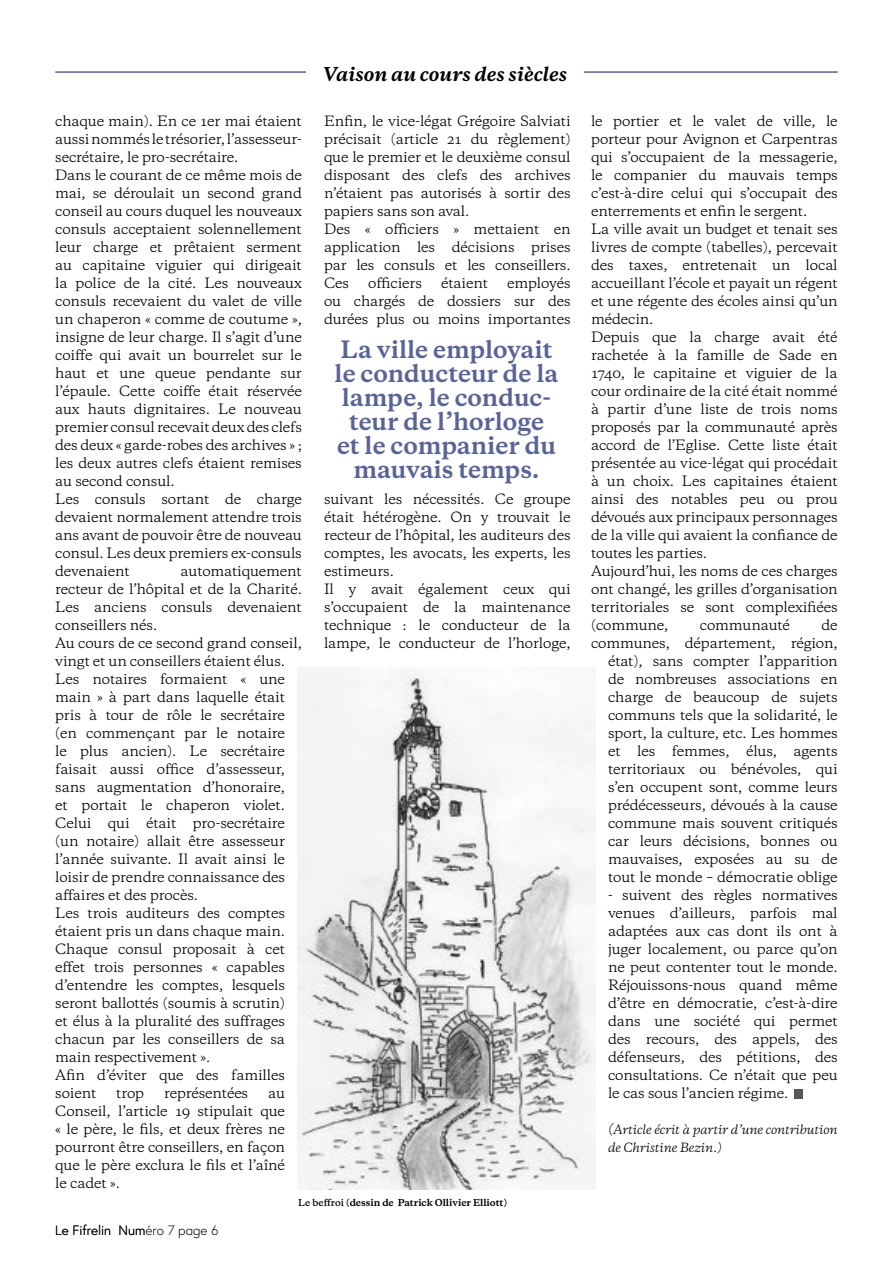
<style>
.page{position:relative;width:893px;height:1263px;background:#fff}
.page>*{position:absolute;margin:0;border:0;box-sizing:border-box;transform-origin:0 0}
.t1{font:700 22.5px/24px "Galaxie Copernicus";color:#586496;text-align:center}
.t2{font:italic 700 18px "Galaxie Copernicus";color:#000}
.t3{font:300 13.5px "Europa";color:#000}
.t4{font:13.35px/18px "Galaxie Copernicus";letter-spacing:-.01em;color:#000}
.t5{font:italic 12px/18px "Galaxie Copernicus";letter-spacing:-.01em;color:#000}
.t6{font:700 9px "Galaxie Copernicus";color:#000}
.s1{font-weight:600}
.s2{font-size:13.35px}
</style>
<div class="page">
<hr style="left:55px;top:71px;width:783px;height:2px;background:#586496">
<div style="left:307px;top:65px;width:277px;height:29px;background:#fff"></div>
<img style="left:298px;top:667px;width:297px;height:522px">
<div style="left:794px;top:1089px;width:9px;height:10px;background:#575756"></div>
<p class="t4" style="left:55px;top:112px;width:248px">chaque main). En ce 1er mai étaient aussi nommés le trésorier, l’assesseur&shy;secrétaire, le pro-secrétaire.<br>Dans le courant de ce même mois de mai, se déroulait un second grand conseil au cours duquel les nouveaux consuls acceptaient solennellement leur charge et prêtaient serment au capitaine viguier qui dirigeait la police de la cité. Les nouveaux consuls recevaient du valet de ville un chaperon « comme de coutume », insigne de leur charge. Il s’agit d’une coiffe qui avait un bourrelet sur le haut et une queue pendante sur l’épaule. Cette coiffe était réservée aux hauts dignitaires. Le nouveau premier consul recevait deux des clefs des deux « garde-robes des archives » ; les deux autres clefs étaient remises au second consul.<br>Les consuls sortant de charge devaient normalement attendre trois ans avant de pouvoir être de nouveau consul. Les deux premiers ex-consuls devenaient</p>
<p class="t4" style="left:55px;top:562px;width:248px;text-indent:125px">automatiquement recteur de l’hôpital et de la Charité.<br>Les anciens consuls devenaient conseillers nés.<br>Au cours de ce second grand conseil, vingt et un conseillers étaient élus.<br>Les notaires formaient « une main » à part dans laquelle était pris à tour de rôle le secrétaire (en commençant par le notaire<br>le plus ancien). Le secrétaire faisait aussi office d’assesseur, sans augmentation d’honoraire,<br>et portait le chaperon violet.<br>Celui qui était pro-secrétaire (un notaire) allait être assesseur l’année suivante. Il avait ainsi le loisir de prendre connaissance des affaires et des procès.<br>Les trois auditeurs des comptes étaient pris un dans chaque main.<br>Chaque consul proposait à cet effet trois personnes « capables d’entendre les comptes, lesquels seront ballottés (soumis à scrutin)<br>et élus à la pluralité des suffrages chacun par les conseillers de sa main respectivement ».<br>Afin d’éviter que des familles soient</p>
<p class="t4" style="left:116px;top:1084px;width:29px">trop</p>
<p class="t4" style="left:164px;top:1084px;width:86px">représentées</p>
<p class="t4" style="left:55px;top:1084px;width:231px;text-align:justify;text-indent:213px">au Conseil, l’article 19 stipulait que « le père, le fils, et deux frères ne pourront être conseillers, en façon que le père exclura le fils et l’aîné le cadet ».</p>
<h2 class="t2" style="left:323px;top:62px;width:246px">Vaison au cours des siècles</h2>
<p class="t4" style="left:324px;top:112px;width:248px">Enfin, le vice-légat Grégoire Salviati précisait (article 21 du règlement) que le premier et le deuxième consul disposant des clefs des archives n’étaient pas autorisés à sortir des papiers sans son aval.<br>Des « officiers » mettaient en application les décisions prises par les consuls et les conseillers.<br>Ces</p>
<p class="t4" style="left:324px;top:274px;width:248px;text-align:justify;text-indent:183px">employés ou chargés de dossiers sur des durées plus ou moins importantes</p>
<p class="t4" style="left:368px;top:274px;width:55px">officiers</p>
<p class="t4" style="left:441px;top:274px;width:48px">étaient</p>
<h1 class="t1" style="left:335px;top:337px;width:225px">La ville employait le conducteur de la lampe, le conduc&shy;teur de l’horloge<br>et le companier du mauvais temps.</h1>
<p class="t4" style="left:324px;top:490px;width:248px">suivant les nécessités. Ce groupe était hétérogène. On y trouvait le recteur de l’hôpital, les auditeurs des comptes, les avocats, les experts, les estimeurs.<br>Il y avait également ceux qui s’occupaient de la maintenance technique : le conducteur de la lampe, le conducteur de l’horloge,</p>
<p class="t3" style="left:55px;top:1221px;width:165px">Le Fifrelin Numéro 7 page 6</p>
<p class="t6" style="left:298px;top:1196px;width:211px"><span class="s1">Le beffroi</span> (dessin de Patrick Ollivier Elliott)</p>
<p class="t4" style="left:591px;top:112px;width:248px">le portier et le valet de ville, le porteur pour Avignon et Carpentras qui s’occupaient de la messagerie, le companier du mauvais temps c’est-à-dire celui qui s’occupait des enterrements et enfin le sergent.<br>La ville avait un budget et tenait ses livres de compte (tabelles), percevait des taxes, entretenait un local accueillant l’école et payait un régent et une régente des écoles ainsi qu’un médecin.<br>Depuis que la charge avait été rachetée à la famille de Sade en 1740, le capitaine et viguier de la cour ordinaire de la cité était nommé à partir d’une liste de trois noms proposés par la communauté après accord de l’Eglise. Cette liste était présentée au vice-légat qui procédait à un choix. Les capitaines étaient ainsi des notables peu ou prou dévoués aux principaux personnages de la ville qui avaient la confiance de toutes les parties.<br>Aujourd’hui, les noms de ces charges ont changé, les grilles d’organisation territoriales se sont complexifiées (commune,</p>
<p class="t4" style="left:591px;top:616px;width:248px;text-align:right">de<br>communes, département, région, état), sans compter l’apparition de nombreuses associations en charge de beaucoup de sujets communs tels que la solidarité, le sport, la culture, etc. Les hommes<br>et les femmes, élus, agents territoriaux ou bénévoles, qui s’en occupent sont, comme leurs prédécesseurs, dévoués à la cause commune mais souvent critiqués car leurs décisions, bonnes ou mauvaises, exposées au su de tout le monde – démocratie oblige</p>
<p class="t4" style="left:608px;top:886px;width:231px;text-align:justify">- suivent des règles normatives venues d’ailleurs, parfois mal adaptées aux cas dont ils ont à juger localement, ou parce qu’on ne peut contenter tout le monde.<br>Réjouissons-nous quand même d’être en démocratie, c’est-à-dire dans une société qui permet des recours, des appels, des défenseurs, des pétitions, des consultations. Ce n’était que peu le cas sous l’ancien régime.</p>
<p class="t5" style="left:608px;top:1121px;width:231px"><span class="s2">(</span>Article écrit à partir d’une contribution de Christine Bezin.)</p>
<p class="t4" style="left:700px;top:616px;width:92px">communauté</p>
</div>
